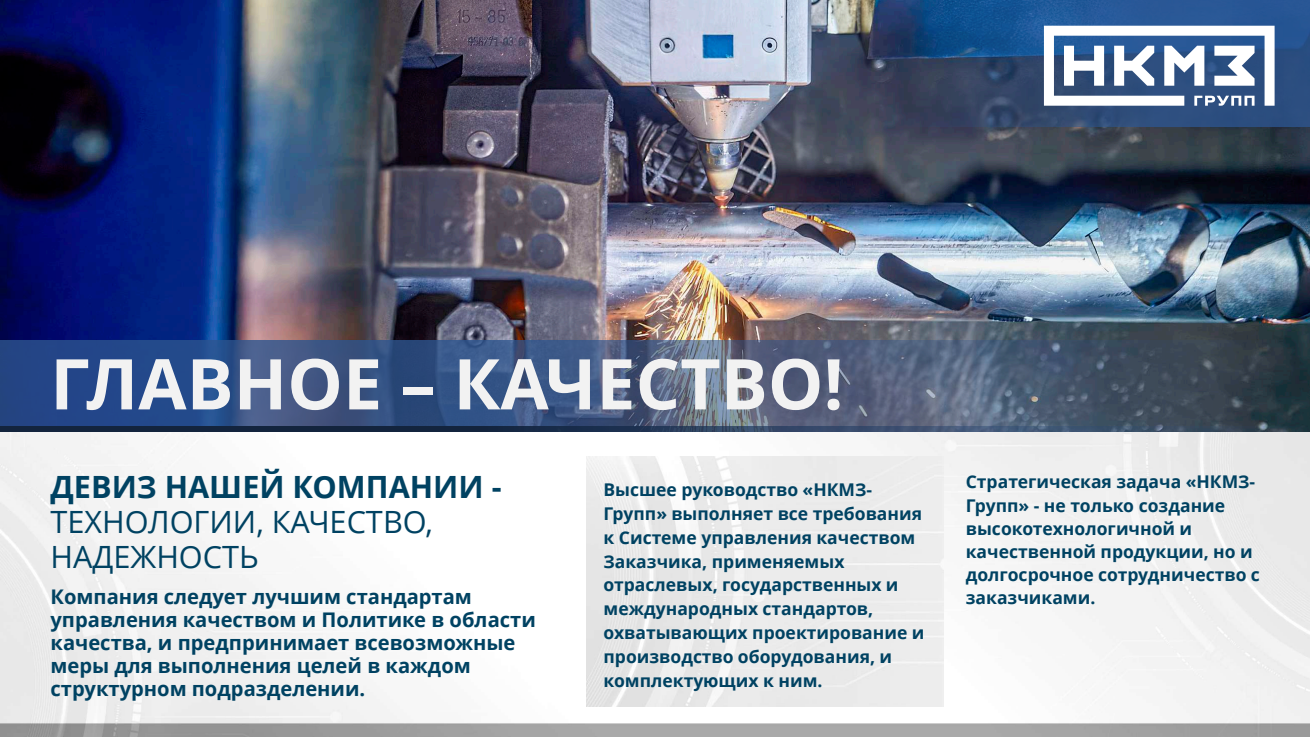
<style>
.page{position:relative;width:1310px;height:737px;background:#fff}
.page>*{position:absolute;margin:0;border:0;box-sizing:border-box;transform-origin:0 0}
.t1{font:700 70px "Open Sans";color:#f2f2f2}
.t2{font:30.62px/34.8px "Open Sans";color:#004262}
.t3{font:700 30.62px "Open Sans";color:#004262}
.t4{font:700 20.12px/22.9px "Open Sans";color:#004262}
.t5{font:700 17.5px/24px "Open Sans";color:#004262}
</style>
<div class="page">
<img style="left:0;top:431px;width:1310px;height:306px">
<img style="left:587px;top:456px;width:357px;height:250px">
<img style="left:0;top:0;width:1310px;height:340px">
<svg style="left:891px;top:0;width:419px;height:127px"></svg>
<svg style="left:1044px;top:26px;width:230px;height:80px"></svg>
<svg style="left:0;top:340px;width:1310px;height:86px"></svg>
<svg style="left:0;top:426px;width:1310px;height:5px"></svg>
<h1 class="t1" style="left:50px;top:334px;width:795px">ГЛАВНОЕ – КАЧЕСТВО!</h1>
<h2 class="t3" style="left:51px;top:465px;width:453px">ДЕВИЗ НАШЕЙ КОМПАНИИ -</h2>
<h2 class="t2" style="left:51px;top:504px;width:384px">ТЕХНОЛОГИИ, КАЧЕСТВО,<br>НАДЕЖНОСТЬ</h2>
<p class="t4" style="left:51px;top:585px;width:487px">Компания следует лучшим стандартам управления качеством и Политике в области качества, и предпринимает всевозможные меры для выполнения целей в каждом структурном подразделении.</p>
<p class="t5" style="left:603px;top:477px;width:322px">Высшее руководство «НКМЗ-<br>Групп» выполняет все требования к Системе управления качеством<br>Заказчика, применяемых отраслевых, государственных и международных стандартов, охватывающих проектирование и производство оборудования, и комплектующих к ним.</p>
<p class="t5" style="left:966px;top:470px;width:296px;line-height:23.1px">Стратегическая задача «НКМЗ-<br>Групп» - не только создание высокотехнологичной и качественной продукции, но и долгосрочное сотрудничество с заказчиками.</p>
</div>
